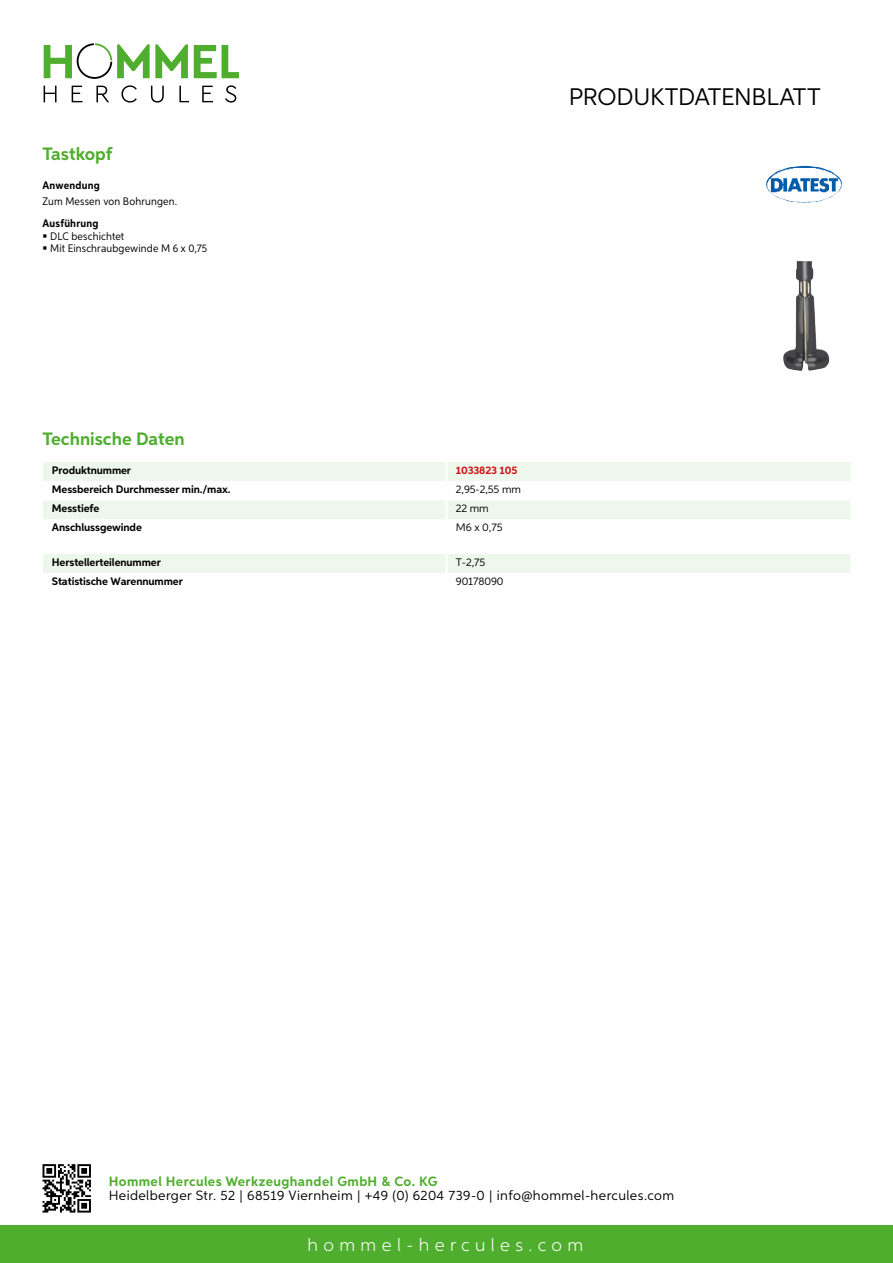
<style>
.page{position:relative;width:893px;height:1263px;background:#fff}
.page>*{position:absolute;margin:0;border:0;box-sizing:border-box;transform-origin:0 0}
.t1{font:24px "Aspira";letter-spacing:-.01em;color:#000}
.t2{font:700 18px "Aspira";color:#50ae2f}
.t3{font:300 18px "Aspira";letter-spacing:.3em;color:#fff}
.t4{font:13.5px "Aspira";letter-spacing:.03em;color:#000}
.t5{font:700 13.5px "Aspira";letter-spacing:.03em;color:#50ae2f}
.t6{font:700 10.95px "Aspira";letter-spacing:-.01em;color:#000}
.t7{font:10.95px/12.8px "Aspira Nar";letter-spacing:.015em;color:#000}
.t8{font:10.95px "Aspira";letter-spacing:-.01em;color:#000}
.t9{font:700 10.95px "Aspira Nar";letter-spacing:.02em;color:#000}
.t10{font:700 10.95px "Aspira";letter-spacing:-.01em;color:#cd1013}
</style>
<div class="page">
<div style="left:0;top:1226px;width:893px;height:37px;background:#50ae2f"></div>
<svg style="left:43px;top:1164px;width:48px;height:48px"></svg>
<svg style="left:194px;top:45px;width:45px;height:33px"></svg>
<svg style="left:44px;top:43px;width:144px;height:36px"></svg>
<svg style="left:44px;top:86px;width:13px;height:16px"></svg>
<svg style="left:72px;top:86px;width:10px;height:16px"></svg>
<svg style="left:96px;top:86px;width:13px;height:16px"></svg>
<svg style="left:121px;top:85px;width:16px;height:18px"></svg>
<svg style="left:151px;top:86px;width:13px;height:17px"></svg>
<svg style="left:179px;top:86px;width:10px;height:16px"></svg>
<svg style="left:202px;top:86px;width:11px;height:16px"></svg>
<svg style="left:225px;top:85px;width:11px;height:18px"></svg>
<div style="left:43px;top:462px;width:807px;height:19px;background:#eef7eb"></div>
<div style="left:43px;top:501px;width:807px;height:18px;background:#eef7eb"></div>
<hr style="left:445px;top:462px;width:3px;height:19px;background:#fff">
<hr style="left:445px;top:500px;width:3px;height:19px;background:#fff">
<div style="left:43px;top:554px;width:807px;height:19px;background:#eef7eb"></div>
<img style="left:783px;top:261px;width:47px;height:110px">
<img style="left:766px;top:166px;width:76px;height:37px">
<h2 class="t2" style="left:43px;top:142px;width:72px">Tastkopf</h2>
<p class="t9" style="left:43px;top:179px;width:59px">Anwendung</p>
<p class="t7" style="left:43px;top:194px;width:136px">Zum Messen von Bohrungen.</p>
<p class="t9" style="left:43px;top:216px;width:58px">Ausführung</p>
<p class="t7" style="left:50px;top:229px;width:159px">DLC beschichtet<br>Mit Einschraubgewinde M 6 x 0,75</p>
<h1 class="t1" style="left:569px;top:82px;width:253px">Produktdatenblatt</h1>
<h2 class="t2" style="left:43px;top:428px;width:144px">Technische Daten</h2>
<p class="t6" style="left:52px;top:463px;width:81px">Produktnummer</p>
<p class="t10" style="left:456px;top:463px;width:63px">1033823 105</p>
<p class="t6" style="left:52px;top:483px;width:180px">Messbereich Durchmesser min./max.</p>
<p class="t8" style="left:456px;top:483px;width:67px">2,95-2,55 mm</p>
<p class="t6" style="left:52px;top:502px;width:49px">Messtiefe</p>
<p class="t8" style="left:456px;top:502px;width:34px">22 mm</p>
<p class="t6" style="left:52px;top:521px;width:92px">Anschlussgewinde</p>
<p class="t8" style="left:456px;top:521px;width:48px">M6 x 0,75</p>
<p class="t6" style="left:52px;top:555px;width:111px">Herstellerteilenummer</p>
<p class="t8" style="left:456px;top:555px;width:31px">T-2,75</p>
<p class="t6" style="left:52px;top:574px;width:132px">Statistische Warennummer</p>
<p class="t8" style="left:456px;top:575px;width:49px">90178090</p>
<p class="t5" style="left:109px;top:1172px;width:330px">Hommel Hercules Werkzeughandel GmbH &amp; Co. KG</p>
<p class="t4" style="left:109px;top:1187px;width:567px">Heidelberger Str. 52 | 68519 Viernheim | +49 (0) 6204 739-0 | info@hommel-hercules.com</p>
<h2 class="t3" style="left:307px;top:1234px;width:277px">hommel-hercules.com</h2>
</div>
